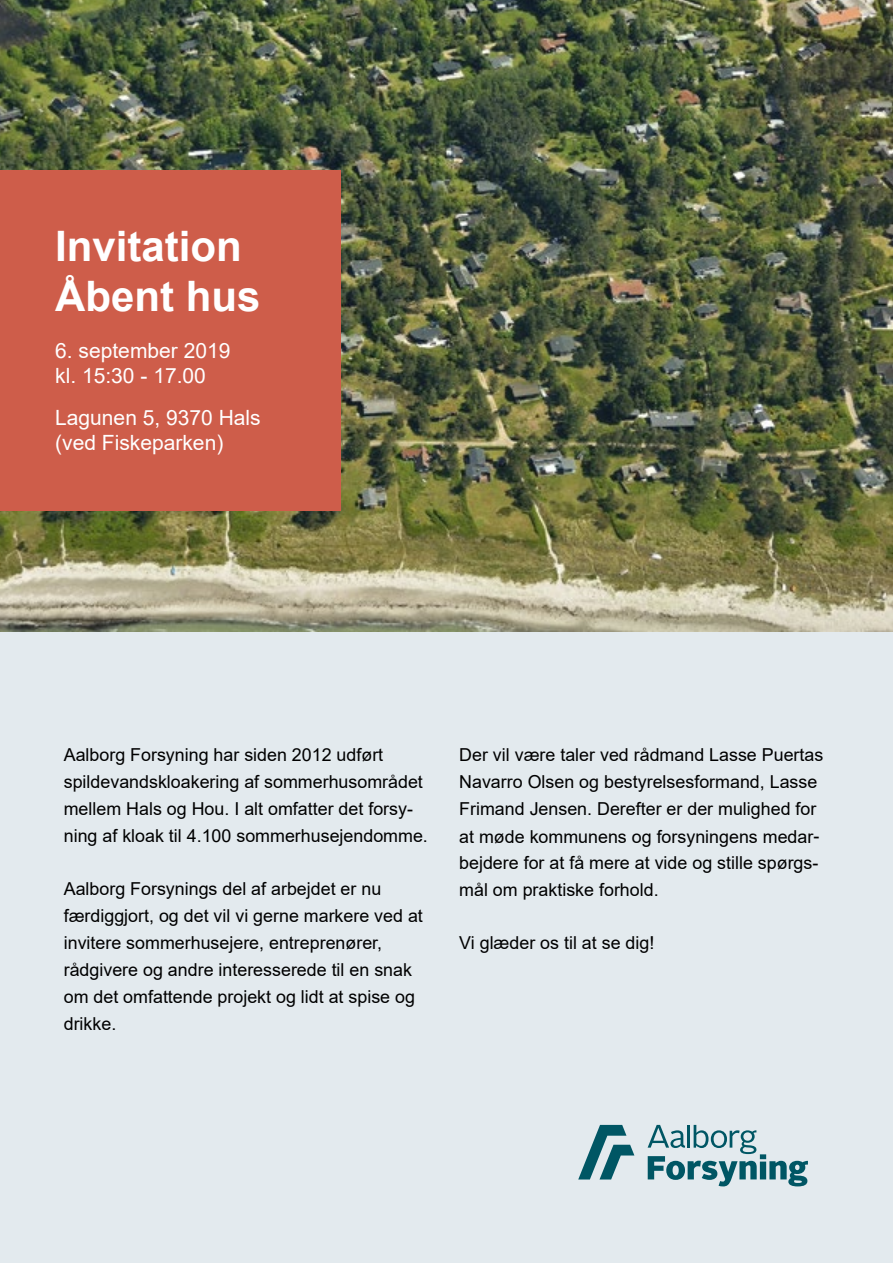
<style>
.page{position:relative;width:893px;height:1263px;background:#e3eaee}
.page>*{position:absolute;margin:0;border:0;box-sizing:border-box;transform-origin:0 0}
.t1{font:700 42px/50.4px "Arial";color:#fff}
.t2{font:21px/25.2px "Arial";color:#fff}
.t3{font:17.85px/27px "Arial";color:#000}
</style>
<div class="page">
<img style="left:0;top:0;width:893px;height:631px">
<svg style="left:578px;top:1125px;width:56px;height:54px"></svg>
<svg style="left:648px;top:1125px;width:160px;height:61px"></svg>
<div style="left:0;top:170px;width:340px;height:340px;background:#ce5d4a"></div>
<h1 class="t1" style="left:55px;top:221px;width:207px">Invitation<br>Åbent hus</h1>
<p class="t2" style="left:55px;top:338px;width:177px">6. september 2019 kl. 15:30 - 17.00</p>
<p class="t2" style="left:55px;top:405px;width:207px">Lagunen 5, 9370 Hals (ved Fiskeparken)</p>
<p class="t3" style="left:64px;top:741px;width:366px">Aalborg Forsyning har siden 2012 udført spildevandskloakering af sommerhusområdet mellem Hals og Hou. I alt omfatter det forsy&shy;ning af kloak til 4.100 sommerhusejendomme.</p>
<p class="t3" style="left:64px;top:875px;width:361px">Aalborg Forsynings del af arbejdet er nu færdiggjort, og det vil vi gerne markere ved at invitere sommerhusejere, entreprenører, rådgivere og andre interesserede til en snak om det omfattende projekt og lidt at spise og drikke.</p>
<p class="t3" style="left:459px;top:741px;width:366px">Der vil være taler ved rådmand Lasse Puertas Navarro Olsen og bestyrelsesformand, Lasse Frimand Jensen. Derefter er der mulighed for at møde kommunens og forsyningens medar&shy;bejdere for at få mere at vide og stille spørgs&shy;mål om praktiske forhold.</p>
<p class="t3" style="left:459px;top:929px;width:197px">Vi glæder os til at se dig!</p>
</div>
